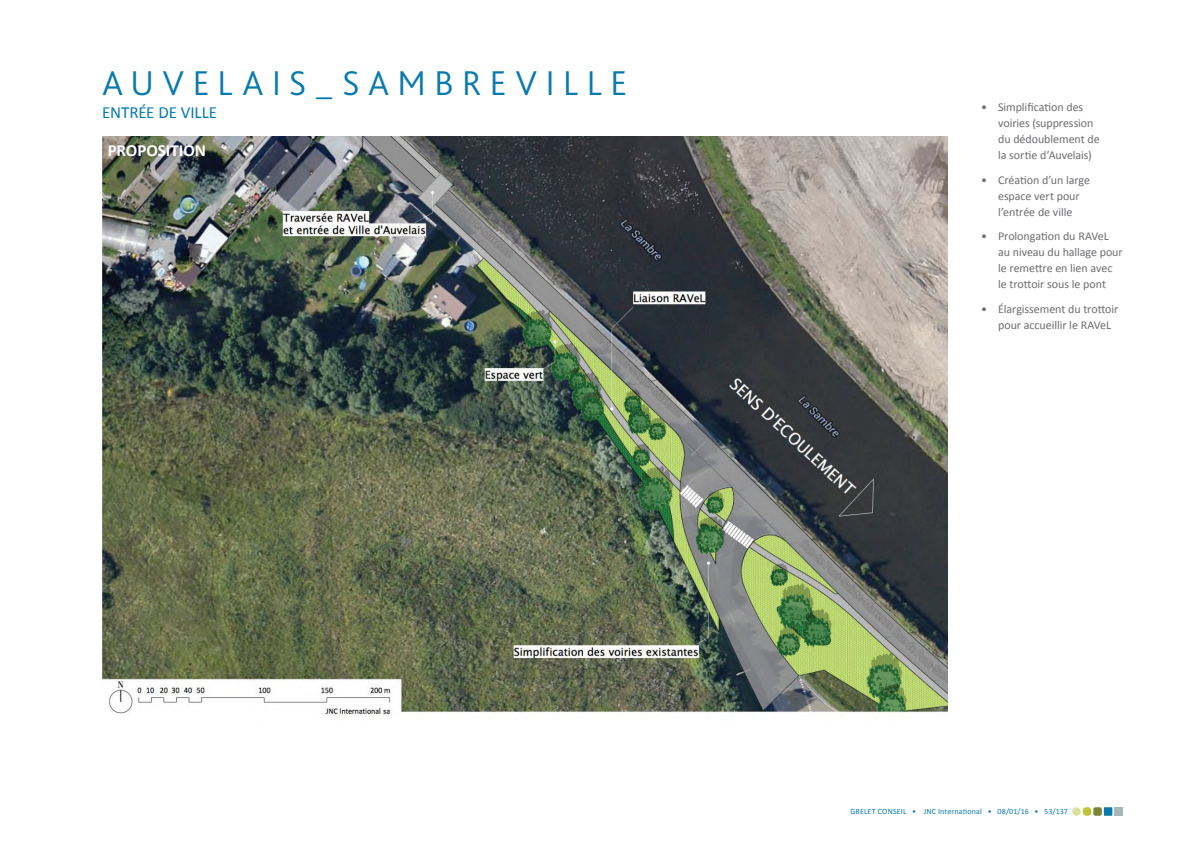
<style>
.page{position:relative;width:1191px;height:842px;background:#fff}
.page>*{position:absolute;margin:0;border:0;box-sizing:border-box;transform-origin:0 0}
.t1{font:300 36px "Bliss 2";letter-spacing:.23em;color:#087aad}
.t2{font:17px "Calibri";letter-spacing:-.005em;color:#087aad}
.t3{font:700 17px "Calibri";color:#fff}
.t4{font:12px/16px "Calibri";letter-spacing:-.005em;color:#6c6d70}
.t5{font:8px "Calibri";letter-spacing:.02em;color:#087aad}
</style>
<div class="page">
<div style="left:1072px;top:807px;width:8px;height:9px;background:#dae19c;border-radius:50%"></div>
<div style="left:1114px;top:807px;width:9px;height:9px;background:#a5b6b6"></div>
<div style="left:1103px;top:807px;width:9px;height:9px;background:#087aad"></div>
<div style="left:1093px;top:807px;width:8px;height:9px;background:#798635;border-radius:2px"></div>
<div style="left:1082px;top:807px;width:9px;height:9px;background:#bdc535;border-radius:4px"></div>
<img style="left:102px;top:136px;width:845px;height:580px">
<h1 class="t1" style="left:102px;top:61px;width:293px">AUVELAIS_SAMBREVILLE</h1>
<h2 class="t2" style="left:102px;top:101px;width:117px">ENTRÉE DE VILLE</h2>
<h2 class="t3" style="left:108px;top:139px;width:100px">PROPOSITION</h2>
<p class="t4" style="left:998px;top:99px;width:103px;text-indent:-17px">• Simplification des voiries (suppression du dédoublement de la sortie d’Auvelais)</p>
<p class="t4" style="left:981px;top:172px;width:110px;text-align:center">• Création d’un large espace vert pour l’entrée de ville</p>
<p class="t4" style="left:998px;top:228px;width:126px;text-indent:-17px">• Prolongation du RAVeL au niveau du hallage pour le remettre en lien avec le trottoir sous le pont</p>
<p class="t4" style="left:998px;top:301px;width:122px;text-indent:-17px">• Élargissement du trottoir pour accueillir le RAVeL</p>
<p class="t5" style="left:850px;top:806px;width:219px">GRELET CONSEIL • JNC International • 08/01/16 • 53/137</p>
</div>
